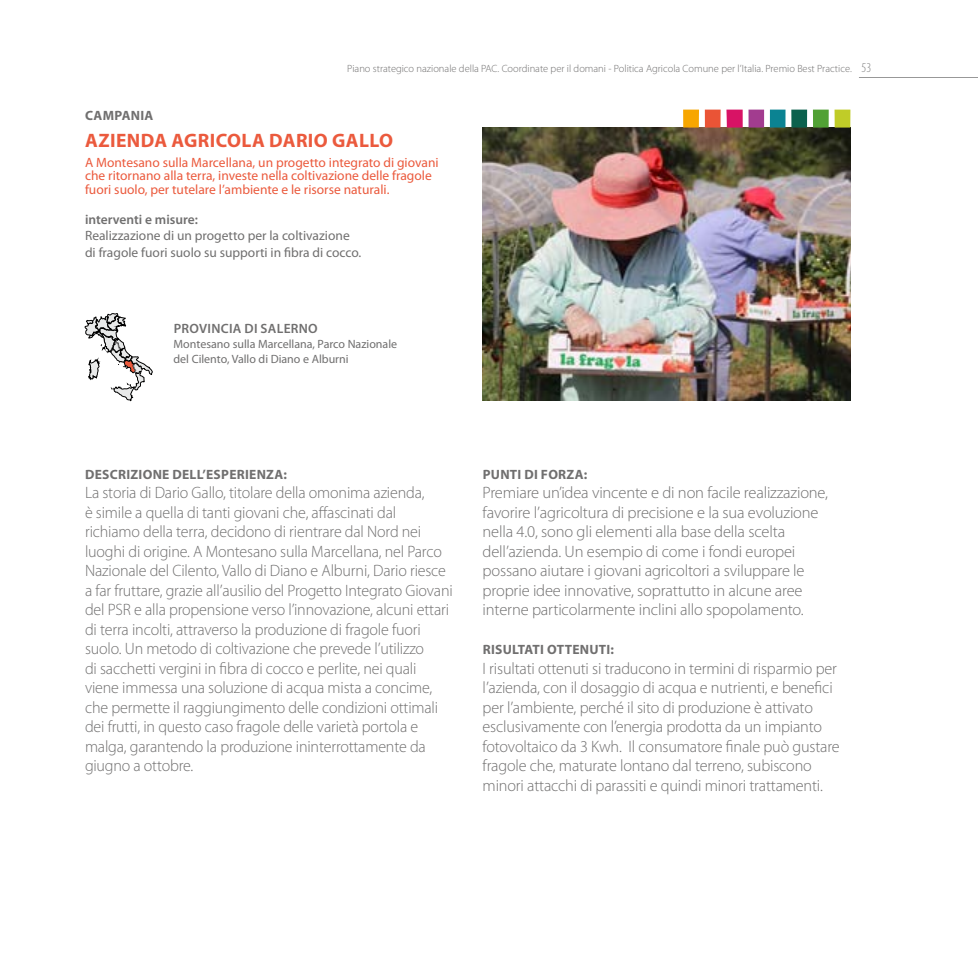
<style>
.page{position:relative;width:978px;height:978px;background:#fff}
.page>*{position:absolute;margin:0;border:0;box-sizing:border-box;transform-origin:0 0}
.t1{font:700 19.5px "Myriad Pro";letter-spacing:.02em;color:#eb5a3d}
.t2{font:300 16.5px/19.5px "Myriad Pro";letter-spacing:-.01em;color:#706f6f}
.t3{font:13.5px/13.5px "Myriad Pro";color:#eb5a3d}
.t4{font:13.5px/16.5px "Myriad Pro";color:#706f6f}
.t5{font:700 13.5px "Myriad Pro";letter-spacing:.02em;color:#706f6f}
.t6{font:600 13.5px "Myriad Pro";color:#706f6f}
.t7{font:600 13.5px "Myriad Pro";letter-spacing:.02em;color:#706f6f}
.t8{font:12px/15px "Myriad Pro";color:#706f6f}
.t9{font:300 10.5px "Myriad Pro";color:#706f6f}
.s1{font-stretch:condensed;font-size:13.5px;color:#000}
</style>
<div class="page">
<hr style="left:859px;top:77px;width:119px;height:1px;background:#000">
<svg style="left:85px;top:313px;width:67px;height:88px"></svg>
<img style="left:483px;top:128px;width:367px;height:273px">
<svg style="left:683px;top:110px;width:16px;height:18px"></svg>
<svg style="left:705px;top:110px;width:38px;height:18px"></svg>
<div style="left:748px;top:110px;width:16px;height:18px;background:#a23c8f"></div>
<div style="left:770px;top:110px;width:15px;height:18px;background:#0b8392"></div>
<svg style="left:813px;top:110px;width:16px;height:18px"></svg>
<svg style="left:835px;top:110px;width:15px;height:18px"></svg>
<svg style="left:791px;top:110px;width:16px;height:18px"></svg>
<p class="t5" style="left:85px;top:108px;width:70px">CAMPANIA</p>
<p class="t9" style="left:347px;top:63px;width:525px">Piano strategico nazionale della PAC. Coordinate per il domani - Politica Agricola Comune per l’Italia. Premio Best Practice. <span class="s1">53</span></p>
<p class="t1" style="left:85px;top:130px;width:309px">AZIENDA AGRICOLA DARIO GALLO</p>
<p class="t3" style="left:85px;top:156px;width:355px">A Montesano sulla Marcellana, un progetto integrato di giovani che ritornano alla terra, investe nella coltivazione delle fragole fuori suolo, per tutelare l’ambiente e le risorse naturali.</p>
<p class="t6" style="left:85px;top:212px;width:114px">interventi e misure:</p>
<p class="t4" style="left:85px;top:228px;width:278px">Realizzazione di un progetto per la coltivazione di fragole fuori suolo su supporti in fibra di cocco.</p>
<p class="t7" style="left:174px;top:321px;width:146px">PROVINCIA DI SALERNO</p>
<p class="t8" style="left:174px;top:337px;width:225px">Montesano sulla Marcellana, Parco Nazionale del Cilento, Vallo di Diano e Alburni</p>
<p class="t5" style="left:85px;top:466px;width:203px">DESCRIZIONE DELL’ESPERIENZA:</p>
<p class="t2" style="left:85px;top:483px;width:369px">La storia di Dario Gallo, titolare della omonima azienda,<br>è simile a quella di tanti giovani che, affascinati dal richiamo della terra, decidono di rientrare dal Nord nei luoghi di origine. A Montesano sulla Marcellana, nel Parco Nazionale del Cilento, Vallo di Diano e Alburni, Dario riesce a far fruttare, grazie all’ausilio del Progetto Integrato Giovani del PSR e alla propensione verso l’innovazione, alcuni ettari di terra incolti, attraverso la produzione di fragole fuori suolo. Un metodo di coltivazione che prevede l’utilizzo<br>di sacchetti vergini in fibra di cocco e perlite, nei quali viene immessa una soluzione di acqua mista a concime, che permette il raggiungimento delle condizioni ottimali dei frutti, in questo caso fragole delle varietà portola e malga, garantendo la produzione ininterrottamente da giugno a ottobre.</p>
<p class="t5" style="left:483px;top:466px;width:106px">PUNTI DI FORZA:</p>
<p class="t2" style="left:483px;top:483px;width:347px">Premiare un’idea vincente e di non facile realizzazione, favorire l’agricoltura di precisione e la sua evoluzione nella 4.0, sono gli elementi alla base della scelta dell’azienda. Un esempio di come i fondi europei possano aiutare i giovani agricoltori a sviluppare le proprie idee innovative, soprattutto in alcune aree interne particolarmente inclini allo spopolamento.</p>
<p class="t5" style="left:483px;top:642px;width:133px">RISULTATI OTTENUTI:</p>
<p class="t2" style="left:483px;top:659px;width:359px">I risultati ottenuti si traducono in termini di risparmio per l’azienda, con il dosaggio di acqua e nutrienti, e benefici per l’ambiente, perché il sito di produzione è attivato esclusivamente con l’energia prodotta da un impianto fotovoltaico da 3 Kwh. Il consumatore finale può gustare fragole che, maturate lontano dal terreno, subiscono minori attacchi di parassiti e quindi minori trattamenti.</p>
</div>
